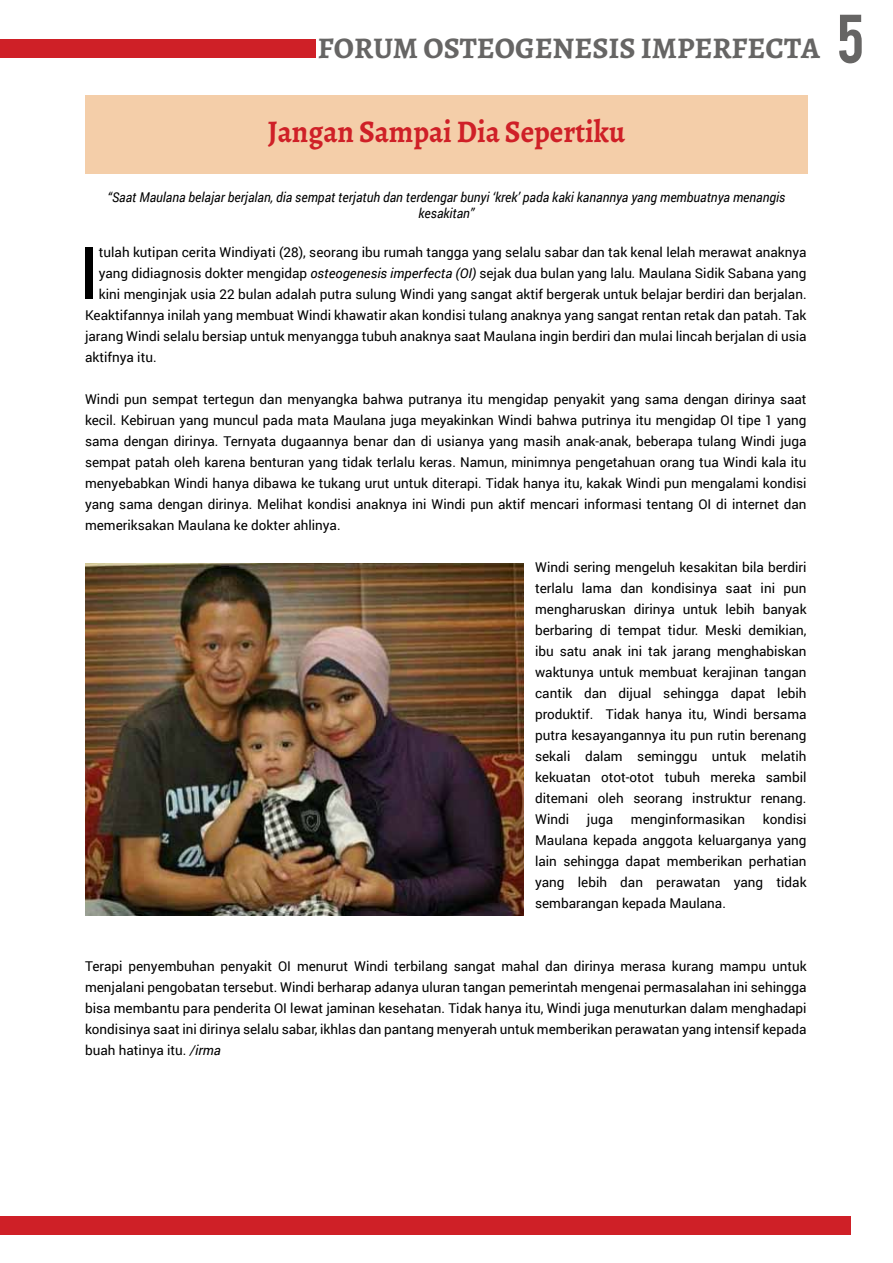
<style>
.page{position:relative;width:893px;height:1263px;background:#fff}
.page>*{position:absolute;margin:0;border:0;box-sizing:border-box;transform-origin:0 0}
.t1{font:72.6px "Roboto";color:#000}
.t2{font:700 31.5px "Alegreya";color:#cf2027;scale:.93 1}
.t3{font:700 30px "Alegreya";color:#666564}
.t4{font:13.5px/21px "Roboto";color:#000;text-align:justify}
.t5{font:italic 13.5px/16.2px "Roboto";color:#000;text-align:center;scale:.93 1}
.s1{font-family:"Bebas";font-weight:400;font-size:54px}
.s2{font-style:italic}
</style>
<div class="page">
<div style="left:0;top:39px;width:315px;height:18px;background:#cf2027"></div>
<div style="left:0;top:1216px;width:850px;height:19px;background:#cf2027"></div>
<div style="left:85px;top:96px;width:723px;height:78px;background:#f4cea9"></div>
<img style="left:85px;top:563px;width:439px;height:353px">
<h3 class="t3" style="left:318px;top:29px;width:548px">FORUM OSTEOGENESIS IMPERFECTA <span class="s1">5</span></h3>
<h2 class="t2" style="left:268px;top:111px;width:385px">Jangan Sampai Dia Sepertiku</h2>
<p class="t5" style="left:108px;top:189px;width:730px">“Saat Maulana belajar berjalan, dia sempat terjatuh dan terdengar bunyi ‘krek’ pada kaki kanannya yang membuatnya menangis kesakitan”</p>
<h1 class="t1" style="left:78px;top:222px;width:22px">I</h1>
<p class="t4" style="left:99px;top:241px;width:709px">tulah kutipan cerita Windiyati (28), seorang ibu rumah tangga yang selalu sabar dan tak kenal lelah merawat anaknya</p>
<p class="t4" style="left:99px;top:262px;width:709px">yang didiagnosis dokter mengidap <span class="s2">osteogenesis imperfecta (OI)</span> sejak dua bulan yang lalu<span class="s2">.</span> Maulana Sidik Sabana yang</p>
<p class="t4" style="left:99px;top:283px;width:709px">kini menginjak usia 22 bulan adalah putra sulung Windi yang sangat aktif bergerak untuk belajar berdiri dan berjalan.</p>
<p class="t4" style="left:85px;top:304px;width:723px">Keaktifannya inilah yang membuat Windi khawatir akan kondisi tulang anaknya yang sangat rentan retak dan patah. Tak</p>
<p class="t4" style="left:85px;top:325px;width:723px">jarang Windi selalu bersiap untuk menyangga tubuh anaknya saat Maulana ingin berdiri dan mulai lincah berjalan di usia</p>
<p class="t4" style="left:85px;top:346px;width:73px">aktifnya itu.</p>
<p class="t4" style="left:85px;top:388px;width:723px">Windi pun sempat tertegun dan menyangka bahwa putranya itu mengidap penyakit yang sama dengan dirinya saat kecil. Kebiruan yang muncul pada mata Maulana juga meyakinkan Windi bahwa putrinya itu mengidap OI tipe 1 yang sama dengan dirinya. Ternyata dugaannya benar dan di usianya yang masih anak-anak, beberapa tulang Windi juga sempat patah oleh karena benturan yang tidak terlalu keras. Namun, minimnya pengetahuan orang tua Windi kala itu menyebabkan Windi hanya dibawa ke tukang urut untuk diterapi. Tidak hanya itu, kakak Windi pun mengalami kondisi yang sama dengan dirinya. Melihat kondisi anaknya ini Windi pun aktif mencari informasi tentang OI di internet dan memeriksakan Maulana ke dokter ahlinya.</p>
<p class="t4" style="left:535px;top:556px;width:273px">Windi sering mengeluh kesakitan bila berdiri terlalu lama dan kondisinya saat ini pun mengharuskan dirinya untuk lebih banyak berbaring di tempat tidur. Meski demikian, ibu satu anak ini tak jarang menghabiskan waktunya untuk membuat kerajinan tangan cantik dan dijual sehingga dapat lebih produktif. Tidak hanya itu, Windi bersama putra kesayangannya itu pun rutin berenang sekali dalam seminggu untuk melatih kekuatan otot-otot tubuh mereka sambil ditemani oleh seorang instruktur renang.<br>Windi</p>
<p class="t4" style="left:587px;top:808px;width:28px">juga</p>
<p class="t4" style="left:631px;top:808px;width:116px">menginformasikan</p>
<p class="t4" style="left:535px;top:808px;width:273px;text-indent:228px">kondisi Maulana kepada anggota keluarganya yang lain sehingga dapat memberikan perhatian yang lebih dan perawatan yang tidak sembarangan kepada Maulana.</p>
<p class="t4" style="left:85px;top:955px;width:723px">Terapi penyembuhan penyakit OI menurut Windi terbilang sangat mahal dan dirinya merasa kurang mampu untuk menjalani pengobatan tersebut. Windi berharap adanya uluran tangan pemerintah mengenai permasalahan ini sehingga bisa membantu para penderita OI lewat jaminan kesehatan. Tidak hanya itu, Windi juga menuturkan dalam menghadapi kondisinya saat ini dirinya selalu sabar, ikhlas dan pantang menyerah untuk memberikan perawatan yang intensif kepada buah hatinya itu. <span class="s2">/irma</span></p>
</div>
